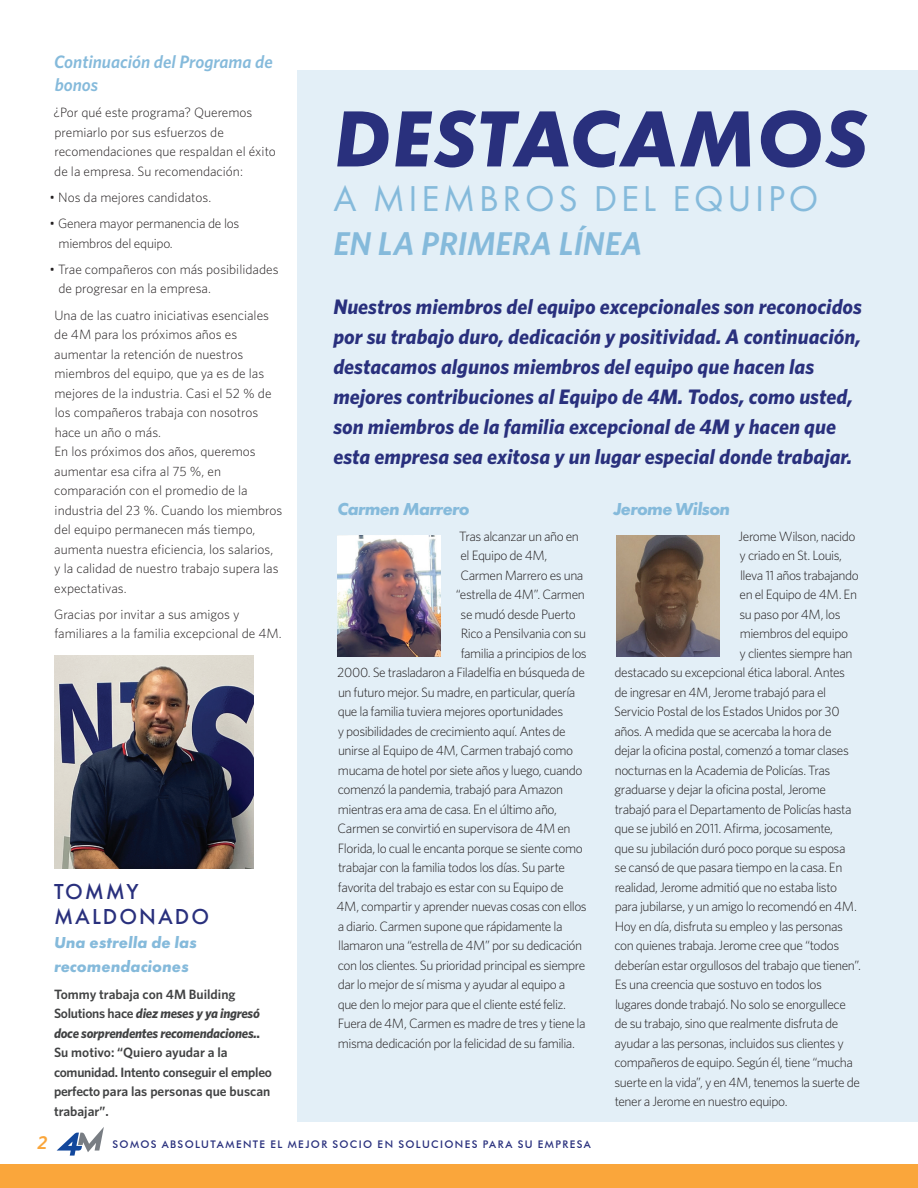
<style>
.page{position:relative;width:918px;height:1188px;background:#fff}
.page>*{position:absolute;margin:0;border:0;box-sizing:border-box;transform-origin:0 0}
.t1{font:italic 700 82.5px "Futura PT";letter-spacing:.01em;color:#29307d}
.t2{font:37.35px "Futura PT Book";letter-spacing:.1em;color:#85badb}
.t3{font:italic 600 33px "Whitney";color:#85badb}
.t4{font:22.5px/25.5px "Futura PT Medium";letter-spacing:.09em;color:#29307d}
.t5{font:italic 700 21px/30px "Whitney";color:#29307d}
.t6{font:italic 600 18.75px "Whitney";color:#faa63b}
.t7{font:italic 600 18px/22.5px "Whitney";color:#85badb}
.t8{font:italic 700 18px "Futura PT";letter-spacing:-.04em;color:#85badb}
.t9{font:italic 700 16.5px/24px "Futura PT";color:#85badb}
.t10{font:300 13.5px/19.5px "Whitney";letter-spacing:-.03em;color:#231f20}
.t11{font:300 13.5px/19.5px "Whitney";color:#231f20}
.t12{font:600 13.5px/19.5px "Whitney";color:#414243}
.t13{font:500 10.5px "Futura BT";letter-spacing:.13em;color:#29307d}
.s1{font-weight:700;font-style:italic}
.s2{font-weight:700}
</style>
<div class="page">
<svg style="left:57px;top:1127px;width:47px;height:29px"></svg>
<div style="left:0;top:1164px;width:918px;height:24px;background:#faa63b"></div>
<div style="left:297px;top:70px;width:621px;height:1052px;background:#e3eff7"></div>
<img style="left:338px;top:536px;width:102px;height:121px">
<img style="left:616px;top:536px;width:103px;height:121px">
<img style="left:54px;top:656px;width:200px;height:212px">
<p class="t7" style="left:54px;top:51px;width:220px">Continuación del Programa de bonos</p>
<p class="t11" style="left:54px;top:102px;width:224px">¿Por qué este programa? Queremos premiarlo por sus esfuerzos de recomendaciones que respaldan el éxito de la empresa. Su recomendación:</p>
<p class="t11" style="left:49px;top:187px;width:163px">• Nos da mejores candidatos.</p>
<p class="t10" style="left:59px;top:213px;width:182px;text-indent:-9px">• Genera mayor permanencia de los miembros del equipo.</p>
<p class="t11" style="left:58px;top:259px;width:222px;text-indent:-9px">• Trae compañeros con más posibilidades de progresar en la empresa.</p>
<p class="t11" style="left:54px;top:305px;width:230px">Una de las cuatro iniciativas esenciales de 4M para los próximos años es aumentar la retención de nuestros miembros del equipo, que ya es de las mejores de la industria. Casi el 52 % de los compañeros trabaja con nosotros hace un año o más.<br>En los próximos dos años, queremos aumentar esa cifra al 75 %, en comparación con el promedio de la industria del 23 %. Cuando los miembros del equipo permanecen más tiempo, aumenta nuestra eficiencia, los salarios, y la calidad de nuestro trabajo supera las expectativas.</p>
<p class="t11" style="left:54px;top:604px;width:229px">Gracias por invitar a sus amigos y familiares a la familia excepcional de 4M.</p>
<p class="t4" style="left:54px;top:879px;width:157px">TOMMY<br>MALDONADO</p>
<p class="t9" style="left:54px;top:931px;width:144px">Una estrella de las recomendaciones</p>
<p class="t12" style="left:54px;top:984px;width:220px">Tommy trabaja con 4M Building<br>Solutions hace <span class="s1">diez meses y ya ingresó doce sorprendentes recomendaciones.</span><span class="s2">.<br></span>Su motivo: “Quiero ayudar a la comunidad. Intento conseguir el empleo perfecto para las personas que buscan trabajar”.</p>
<p class="t1" style="left:334px;top:88px;width:535px">DESTACAMOS</p>
<p class="t2" style="left:333px;top:177px;width:487px">A MIEMBROS DEL EQUIPO</p>
<p class="t3" style="left:333px;top:221px;width:311px">EN LA PRIMERA LÍNEA</p>
<p class="t5" style="left:333px;top:291px;width:530px">Nuestros miembros del equipo excepcionales son reconocidos por su trabajo duro, dedicación y positividad. A continuación, destacamos algunos miembros del equipo que hacen las mejores contribuciones al Equipo de 4M. Todos, como usted, son miembros de la familia excepcional de 4M y hacen que esta empresa sea exitosa y un lugar especial donde trabajar.</p>
<p class="t8" style="left:338px;top:498px;width:134px">Carmen Marrero</p>
<p class="t10" style="left:459px;top:526px;width:121px">Tras alcanzar un año en</p>
<p class="t10" style="left:461px;top:546px;width:88px">el Equipo de 4M,</p>
<p class="t10" style="left:460px;top:565px;width:125px">Carmen Marrero es una</p>
<p class="t10" style="left:456px;top:585px;width:131px">“estrella de 4M”. Carmen</p>
<p class="t10" style="left:461px;top:604px;width:117px">se mudó desde Puerto</p>
<p class="t10" style="left:461px;top:624px;width:127px">Rico a Pensilvania con su</p>
<p class="t10" style="left:461px;top:643px;width:128px">familia a principios de los</p>
<p class="t10" style="left:337px;top:663px;width:249px">2000. Se trasladaron a Filadelfia en búsqueda de</p>
<p class="t10" style="left:338px;top:682px;width:239px">un futuro mejor. Su madre, en particular, quería</p>
<p class="t10" style="left:338px;top:702px;width:227px">que la familia tuviera mejores oportunidades</p>
<p class="t10" style="left:338px;top:721px;width:230px">y posibilidades de crecimiento aquí. Antes de</p>
<p class="t10" style="left:338px;top:741px;width:237px">unirse al Equipo de 4M, Carmen trabajó como</p>
<p class="t10" style="left:338px;top:760px;width:246px">mucama de hotel por siete años y luego, cuando</p>
<p class="t10" style="left:338px;top:780px;width:227px">comenzó la pandemia, trabajó para Amazon</p>
<p class="t10" style="left:338px;top:799px;width:221px">mientras era ama de casa. En el último año,</p>
<p class="t10" style="left:338px;top:819px;width:234px">Carmen se convirtió en supervisora de 4M en</p>
<p class="t10" style="left:338px;top:838px;width:246px">Florida, lo cual le encanta porque se siente como</p>
<p class="t10" style="left:338px;top:858px;width:228px">trabajar con la familia todos los días. Su parte</p>
<p class="t10" style="left:338px;top:877px;width:227px">favorita del trabajo es estar con su Equipo de</p>
<p class="t10" style="left:337px;top:897px;width:252px">4M, compartir y aprender nuevas cosas con ellos</p>
<p class="t10" style="left:338px;top:916px;width:226px">a diario. Carmen supone que rápidamente la</p>
<p class="t10" style="left:338px;top:936px;width:245px">llamaron una “estrella de 4M” por su dedicación</p>
<p class="t10" style="left:338px;top:955px;width:249px">con los clientes. Su prioridad principal es siempre</p>
<p class="t10" style="left:338px;top:975px;width:229px">dar lo mejor de sí misma y ayudar al equipo a</p>
<p class="t10" style="left:338px;top:994px;width:230px">que den lo mejor para que el cliente esté feliz.</p>
<p class="t10" style="left:338px;top:1014px;width:249px">Fuera de 4M, Carmen es madre de tres y tiene la</p>
<p class="t10" style="left:338px;top:1033px;width:238px">misma dedicación por la felicidad de su familia.</p>
<p class="t8" style="left:613px;top:498px;width:119px">Jerome Wilson</p>
<p class="t10" style="left:738px;top:526px;width:118px">Jerome Wilson, nacido</p>
<p class="t10" style="left:740px;top:546px;width:104px">y criado en St. Louis,</p>
<p class="t10" style="left:740px;top:565px;width:120px">lleva 11 años trabajando</p>
<p class="t10" style="left:740px;top:585px;width:119px">en el Equipo de 4M. En</p>
<p class="t10" style="left:740px;top:604px;width:103px">su paso por 4M, los</p>
<p class="t10" style="left:740px;top:624px;width:110px">miembros del equipo</p>
<p class="t10" style="left:740px;top:643px;width:114px">y clientes siempre han</p>
<p class="t10" style="left:614px;top:663px;width:232px">destacado su excepcional ética laboral. Antes</p>
<p class="t10" style="left:614px;top:682px;width:213px">de ingresar en 4M, Jerome trabajó para el</p>
<p class="t10" style="left:614px;top:702px;width:227px">Servicio Postal de los Estados Unidos por 30</p>
<p class="t10" style="left:615px;top:721px;width:219px">años. A medida que se acercaba la hora de</p>
<p class="t10" style="left:614px;top:741px;width:236px">dejar la oficina postal, comenzó a tomar clases</p>
<p class="t10" style="left:615px;top:760px;width:217px">nocturnas en la Academia de Policías. Tras</p>
<p class="t10" style="left:615px;top:780px;width:213px">graduarse y dejar la oficina postal, Jerome</p>
<p class="t10" style="left:615px;top:799px;width:238px">trabajó para el Departamento de Policías hasta</p>
<p class="t10" style="left:614px;top:819px;width:220px">que se jubiló en 2011. Afirma, jocosamente,</p>
<p class="t10" style="left:614px;top:838px;width:233px">que su jubilación duró poco porque su esposa</p>
<p class="t10" style="left:615px;top:858px;width:229px">se cansó de que pasara tiempo en la casa. En</p>
<p class="t10" style="left:615px;top:877px;width:224px">realidad, Jerome admitió que no estaba listo</p>
<p class="t10" style="left:615px;top:897px;width:244px">para jubilarse, y un amigo lo recomendó en 4M.</p>
<p class="t10" style="left:615px;top:916px;width:230px">Hoy en día, disfruta su empleo y las personas</p>
<p class="t10" style="left:615px;top:936px;width:226px">con quienes trabaja. Jerome cree que “todos</p>
<p class="t10" style="left:614px;top:955px;width:248px">deberían estar orgullosos del trabajo que tienen”.</p>
<p class="t10" style="left:615px;top:975px;width:209px">Es una creencia que sostuvo en todos los</p>
<p class="t10" style="left:615px;top:994px;width:232px">lugares donde trabajó. No solo se enorgullece</p>
<p class="t10" style="left:614px;top:1014px;width:225px">de su trabajo, sino que realmente disfruta de</p>
<p class="t10" style="left:615px;top:1033px;width:231px">ayudar a las personas, incluidos sus clientes y</p>
<p class="t10" style="left:615px;top:1053px;width:240px">compañeros de equipo. Según él, tiene “mucha</p>
<p class="t10" style="left:615px;top:1072px;width:247px">suerte en la vida”, y en 4M, tenemos la suerte de</p>
<p class="t10" style="left:615px;top:1092px;width:174px">tener a Jerome en nuestro equipo.</p>
<h3 class="t6" style="left:38px;top:1130px;width:11px">2</h3>
<p class="t13" style="left:113px;top:1138px;width:480px">SOMOS ABSOLUTAMENTE EL MEJOR SOCIO EN SOLUCIONES PARA SU EMPRESA</p>
</div>
